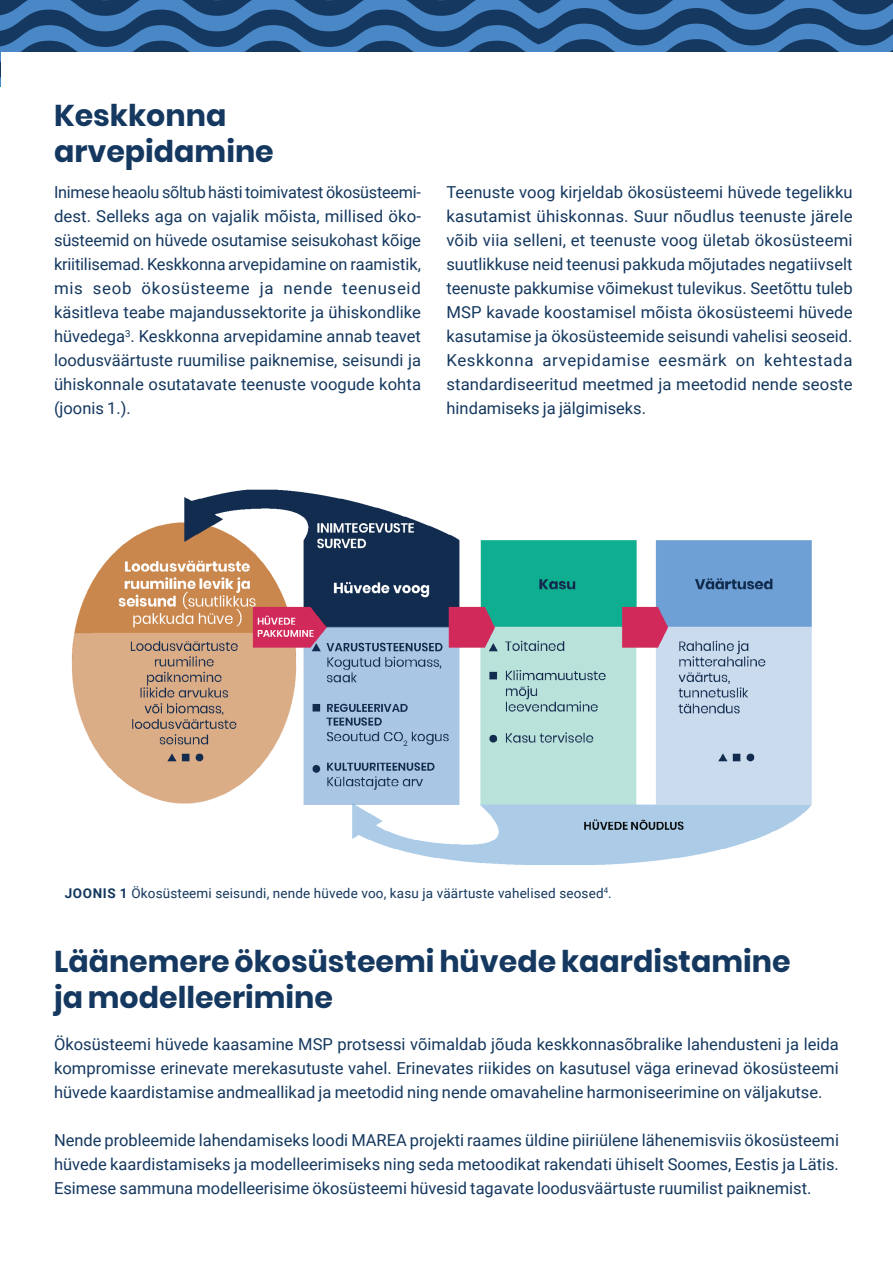
<style>
.page{position:relative;width:893px;height:1263px;background:#fff}
.page>*{position:absolute;margin:0;border:0;box-sizing:border-box;transform-origin:0 0}
.t1{font:700 30px/36px "Poppins";color:#14385f}
.t2{font:16.5px/24px "Roboto";color:#14385f;text-align:justify}
.t3{font:13.5px "Roboto";letter-spacing:.01em;color:#14385f}
.s1{font-weight:700}
</style>
<div class="page">
<svg style="left:0;top:0;width:893px;height:86px"></svg>
<img style="left:71px;top:489px;width:741px;height:375px">
<div style="left:2px;top:52px;width:891px;height:46px;background:#fff"></div>
<h2 class="t1" style="left:54px;top:98px;width:221px">Keskkonna arvepidamine</h2>
<p class="t2" style="left:54px;top:180px;width:369px">Inimese heaolu sõltub hästi toimivatest ökosüsteemi&shy;dest. Selleks aga on vajalik mõista, millised öko&shy;süsteemid on hüvede osutamise seisukohast kõige kriitilisemad. Keskkonna arvepidamine on raamistik, mis seob ökosüsteeme ja nende teenuseid käsitleva teabe majandussektorite ja ühiskondlike hüvedega<sup>3</sup>. Keskkonna arvepidamine annab teavet loodusväärtuste ruumilise paiknemise, seisundi ja ühiskonnale osutatavate teenuste voogude kohta (joonis 1.).</p>
<p class="t2" style="left:446px;top:180px;width:408px">Teenuste voog kirjeldab ökosüsteemi hüvede tegelikku kasutamist ühiskonnas. Suur nõudlus teenuste järele võib viia selleni, et teenuste voog ületab ökosüsteemi suutlikkuse neid teenusi pakkuda mõjutades negatiivselt teenuste pakkumise võimekust tulevikus. Seetõttu tuleb MSP kavade koostamisel mõista ökosüsteemi hüvede kasutamise ja ökosüsteemide seisundi vahelisi seoseid.<br>Keskkonna arvepidamise eesmärk on kehtestada standardiseeritud meetmed ja meetodid nende seoste hindamiseks ja jälgimiseks.</p>
<p class="t3" style="left:65px;top:883px;width:548px"><span class="s1">JOONIS 1</span> Ökosüsteemi seisundi, nende hüvede voo, kasu ja väärtuste vahelised seosed<sup>4</sup>.</p>
<h2 class="t1" style="left:54px;top:944px;width:738px">Läänemere ökosüsteemi hüvede kaardistamine ja modelleerimine</h2>
<p class="t2" style="left:54px;top:1032px;width:786px">Ökosüsteemi hüvede kaasamine MSP protsessi võimaldab jõuda keskkonnasõbralike lahendusteni ja leida kompromisse erinevate merekasutuste vahel. Erinevates riikides on kasutusel väga erinevad ökosüsteemi hüvede kaardistamise andmeallikad ja meetodid ning nende omavaheline harmoniseerimine on väljakutse.</p>
<p class="t2" style="left:54px;top:1128px;width:786px">Nende probleemide lahendamiseks loodi MAREA projekti raames üldine piiriülene lähenemisviis ökosüsteemi hüvede kaardistamiseks ja modelleerimiseks ning seda metoodikat rakendati ühiselt Soomes, Eestis ja Lätis.<br>Esimese sammuna modelleerisime ökosüsteemi hüvesid tagavate loodusväärtuste ruumilist paiknemist.</p>
</div>
